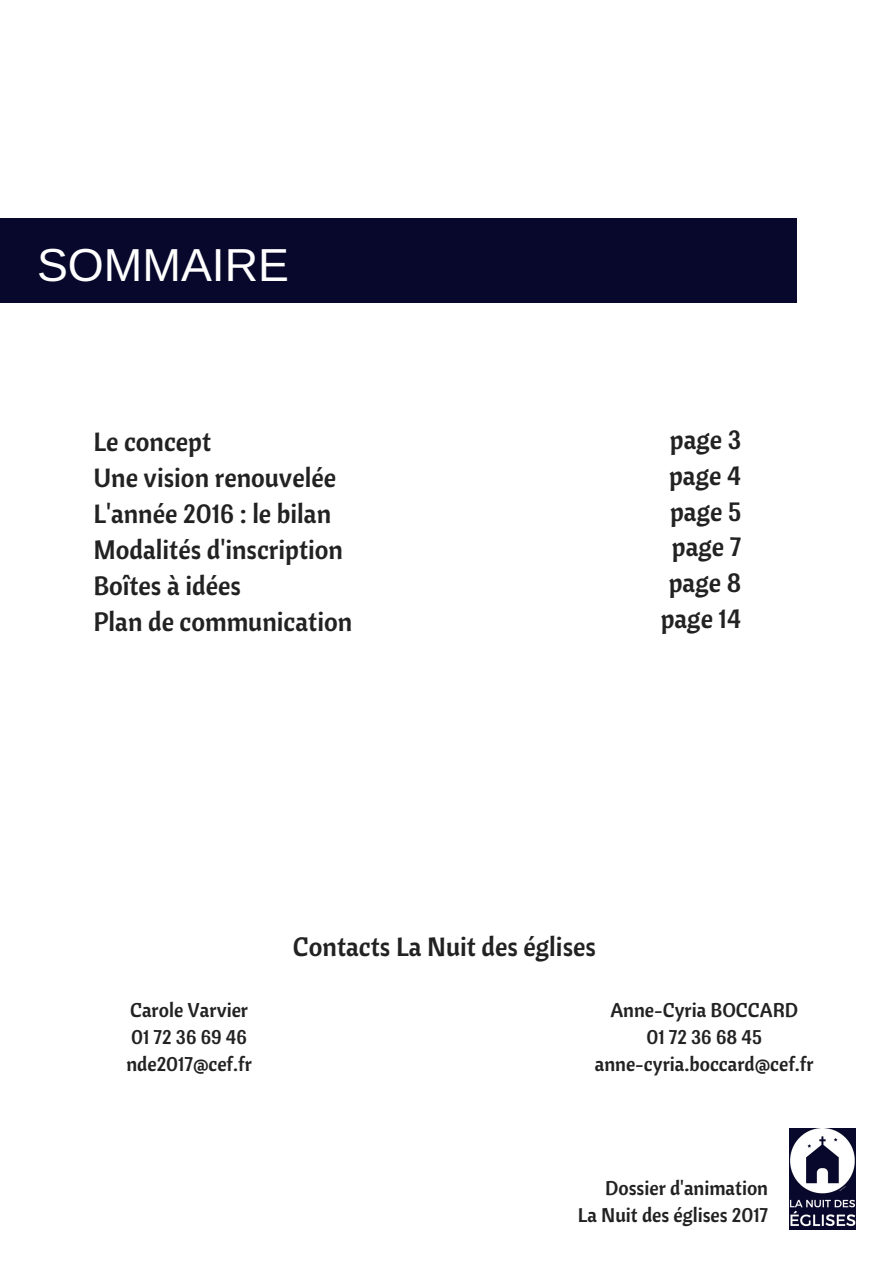
<style>
.page{position:relative;width:893px;height:1263px;background:#fff}
.page>*{position:absolute;margin:0;border:0;box-sizing:border-box;transform-origin:0 0}
.t1{font:46.35px "Arimo";color:#fff}
.t2{font:26.4px/36px "Cantora One";color:#222}
.t3{font:19.8px/27px "Cantora One";color:#222}
</style>
<div class="page">
<div style="left:0;top:218px;width:796px;height:84px;background:#08082c"></div>
<img style="left:789px;top:1129px;width:66px;height:101px">
<h1 class="t1" style="left:37px;top:239px;width:253px">SOMMAIRE</h1>
<p class="t2" style="left:93px;top:423px;width:260px">Le concept<br>Une vision renouvelée<br>L'année 2016 : le bilan<br>Modalités d'inscription<br>Boîtes à idées<br>Plan de communication</p>
<p class="t2" style="left:660px;top:421px;width:82px;text-align:center">page 3 page 4 page 5 page 7 page 8 page 14</p>
<p class="t2" style="left:293px;top:928px;width:304px">Contacts La Nuit des églises</p>
<p class="t3" style="left:126px;top:996px;width:127px">Carole Varvier<br>01 72 36 69 46 nde2017@cef.fr</p>
<p class="t3" style="left:595px;top:996px;width:220px;text-align:center">Anne-Cyria BOCCARD<br>01 72 36 68 45 anne-cyria.boccard@cef.fr</p>
<p class="t3" style="left:578px;top:1174px;width:192px;text-align:right">Dossier d'animation<br>La Nuit des églises 2017</p>
</div>
